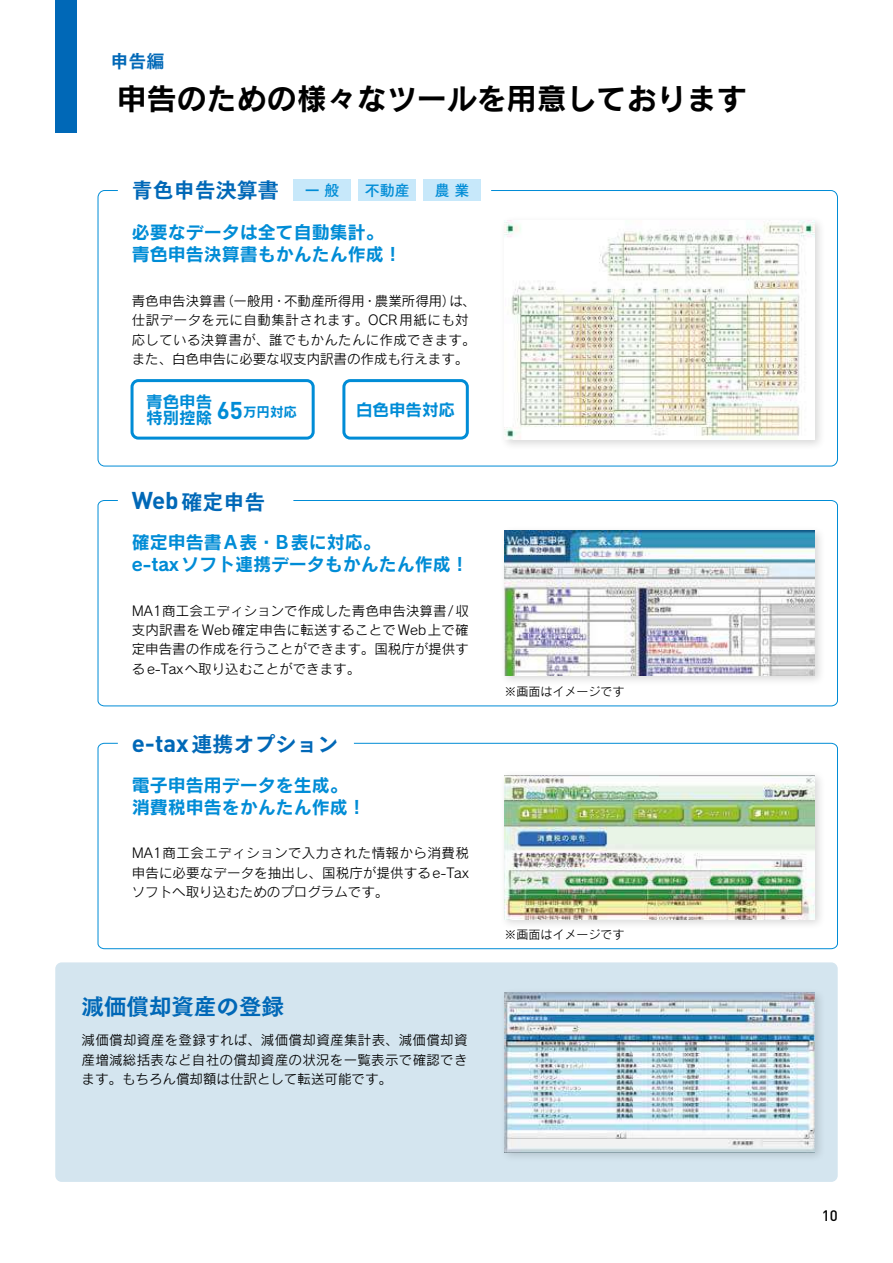
<style>
.page{position:relative;width:893px;height:1263px;background:#fff}
.page>*{position:absolute;margin:0;border:0;box-sizing:border-box;transform-origin:0 0}
.t1{font:30px "Rodin Pro B";color:#000}
.t2{font:22.5px "Tsuku Go Pro E";color:#0068b7}
.t3{font:21px "Tsuku Go Pro E";color:#0068b7}
.t4{font:18px/22.5px "Rodin Pro B";color:#008cd6}
.t5{font:18px "Tsuku Go Pro E";color:#0068b7}
.t6{font:16.5px/15.8px "Rodin Pro B";color:#008cd6}
.t7{font:15px "Tsuku Go Pro B";color:#008cd6}
.t8{font:500 15px "DIN Pro";color:#000}
.t9{font:13.5px/19.5px "Rodin Pro M";color:#000;text-align:justify}
.t10{font:13.5px/19.5px "Rodin Pro M";letter-spacing:.02em;color:#000}
.t11{font:12px "Rodin Pro M";color:#000}
.s1{font-family:"DIN Pro";font-weight:700;font-size:24px}
</style>
<div class="page">
<div style="left:499px;top:215px;width:327px;height:236px;background:#000;opacity:.15"></div>
<img style="left:505px;top:220px;width:310px;height:220px">
<div style="left:131px;top:379px;width:184px;height:61px;border:3px solid #008cd6;border-radius:6px"></div>
<div style="left:342px;top:379px;width:127px;height:61px;border:3px solid #008cd6;border-radius:6px"></div>
<svg style="left:98px;top:500px;width:740px;height:206px"></svg>
<div style="left:499px;top:525px;width:327px;height:162px;background:#000;opacity:.15"></div>
<img style="left:505px;top:530px;width:310px;height:146px">
<svg style="left:98px;top:743px;width:740px;height:206px"></svg>
<div style="left:499px;top:770px;width:327px;height:160px;background:#000;opacity:.15"></div>
<img style="left:505px;top:775px;width:310px;height:144px">
<div style="left:55px;top:962px;width:783px;height:220px;background:#d4e5ef;border-radius:6px"></div>
<div style="left:499px;top:987px;width:327px;height:176px;background:#000;opacity:.15"></div>
<img style="left:505px;top:992px;width:310px;height:160px">
<svg style="left:293px;top:180px;width:58px;height:21px"></svg>
<svg style="left:358px;top:180px;width:58px;height:21px"></svg>
<svg style="left:423px;top:180px;width:58px;height:21px"></svg>
<div style="left:55px;top:0;width:22px;height:133px;background:#0068b7"></div>
<h3 class="t5" style="left:111px;top:45px;width:55px">申告編</h3>
<h1 class="t1" style="left:117px;top:78px;width:631px">申告のための様々なツールを用意しております</h1>
<h3 class="t3" style="left:132px;top:171px;width:148px">青色申告決算書</h3>
<h3 class="t4" style="left:132px;top:220px;width:271px">必要なデータは全て自動集計。青色申告決算書もかんたん作成！</h3>
<p class="t10" style="left:132px;top:290px;width:345px">青色申告決算書（一般用・不動産所得用・農業所得用）は、仕訳データを元に自動集計されます。OCR用紙にも対応している決算書が、誰でもかんたんに作成できます。また、白色申告に必要な収支内訳書の作成も行えます。</p>
<p class="t6" style="left:146px;top:393px;width:152px">青色申告<br>特別控除 <sup>65</sup><sup>万円対応</sup></p>
<p class="t6" style="left:356px;top:401px;width:100px">白色申告対応</p>
<p class="t7" style="left:305px;top:177px;width:36px">一 般</p>
<p class="t7" style="left:365px;top:177px;width:46px">不動産</p>
<p class="t7" style="left:435px;top:177px;width:36px">農 業</p>
<h3 class="t3" style="left:132px;top:483px;width:135px"><span class="s1">Web</span>確定申告</h3>
<h3 class="t4" style="left:132px;top:530px;width:338px">確定申告書 A表・B表に対応。<br>e-taxソフト連携データもかんたん作成！</h3>
<p class="t9" style="left:132px;top:600px;width:339px">MA1商工会エディションで作成した青色申告決算書 /収支内訳書をWeb確定申告に転送することでWeb上で確定申告書の作成を行うことができます。国税庁が提供する e-Taxへ取り込むことができます。</p>
<h3 class="t3" style="left:132px;top:726px;width:208px"><span class="s1">e-tax</span>連携オプション</h3>
<h3 class="t4" style="left:132px;top:773px;width:235px">電子申告用データを生成。消費税申告をかんたん作成！</h3>
<p class="t9" style="left:132px;top:843px;width:339px">MA1商工会エディションで入力された情報から消費税申告に必要なデータを抽出し、国税庁が提供する e-Taxソフトへ取り込むためのプログラムです。</p>
<h2 class="t2" style="left:82px;top:986px;width:204px">減価償却資産の登録</h2>
<p class="t9" style="left:82px;top:1030px;width:388px">減価償却資産を登録すれば、減価償却資産集計表、減価償却資産増減総括表など自社の償却資産の状況を一覧表示で確認できます。もちろん償却額は仕訳として転送可能です。</p>
<p class="t11" style="left:505px;top:683px;width:121px">※画面はイメージです</p>
<p class="t11" style="left:505px;top:927px;width:121px">※画面はイメージです</p>
<p class="t8" style="left:822px;top:1203px;width:17px">10</p>
</div>
